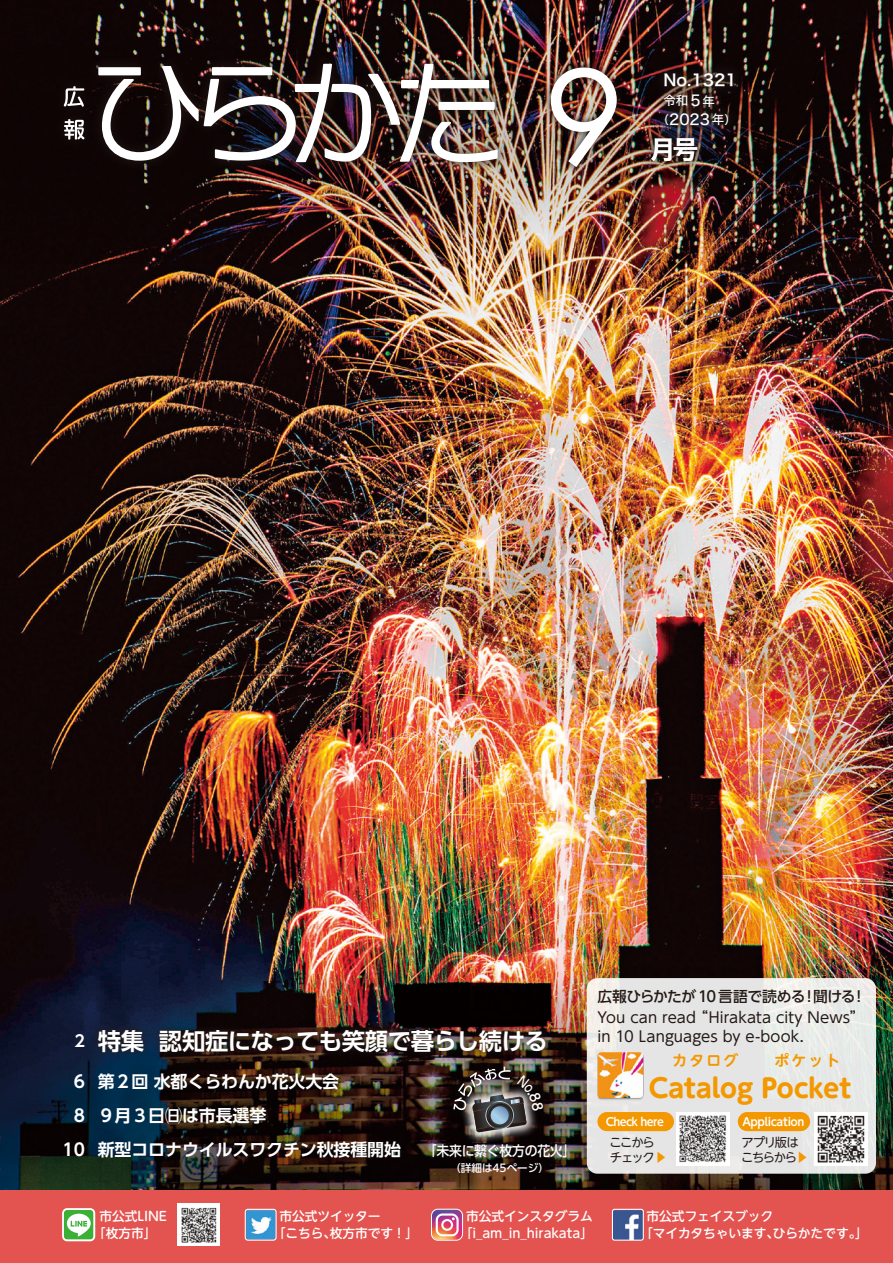
<style>
.page{position:relative;width:893px;height:1263px;background:#fff}
.page>*{position:absolute;margin:0;border:0;box-sizing:border-box;transform-origin:0 0}
.t1{font:143.55px "Futura PT";color:#fff}
.t2{font:700 25.95px "UD Shin M Go Pro";letter-spacing:-.03em;color:#f39800}
.t3{font:25.5px "Hira Kaku Pro W6";color:#fff}
.t4{font:700 23.4px "UD Shin Go Pro De";letter-spacing:-.025em;color:#fff}
.t5{font:700 16.95px/34px "UD Shin Go Pro De";letter-spacing:-.01em;color:#fff;text-align:right}
.t6{font:15.9px "Hira Kaku Pro W6";color:#fff}
.t7{font:700 15.9px "UD Shin Go Pro De";color:#fff}
.t8{font:14.85px/18.5px "UD Shin Go Pro";letter-spacing:.01em;color:#231916}
.t9{font:500 14.85px "UD Shin Go Pro";letter-spacing:-.03em;color:#231916}
.t10{font:700 14.85px "UD Shin M Go Pro De";letter-spacing:.15em;color:#f39800}
.t11{font:14.85px "Hira Kaku Std W5";color:#fff}
.t12{font:500 13.8px "UD Shin Go Pro";letter-spacing:-.02em;color:#fff;scale:.93 1}
.t13{font:500 12.75px/17px "UD Shin M Go Pro";letter-spacing:-.01em;color:#fff}
.t14{font:12.6px "Hira Kaku Std W5";color:#fff}
.t15{font:12.3px/14.9px "UD Shin M Go Pro";letter-spacing:-.105em;color:#231916}
.t16{font:11.55px "Hira Kaku Std W5";color:#fff}
.t17{font:700 11.1px "UD Shin M Go Pro De";letter-spacing:-.045em;color:#fff}
.t18{font:500 10.65px "UD Shin Go Pro";color:#fff}
.s1{font-size:11.55px}
.s2{color:#f39800}
</style>
<div class="page">
<img style="left:0;top:264px;width:893px;height:699px">
<img style="left:0;top:0;width:893px;height:264px">
<img style="left:0;top:963px;width:893px;height:228px">
<div style="left:0;top:1191px;width:893px;height:72px;background:#e35451"></div>
<svg style="left:587px;top:978px;width:289px;height:196px;background:#e7e7e6"></svg>
<img style="left:612px;top:1209px;width:30px;height:30px">
<div style="left:612px;top:1209px;width:32px;height:32px;border:1px solid #fff;border-radius:2px"></div>
<img style="left:247px;top:1211px;width:28px;height:28px">
<div style="left:245px;top:1209px;width:32px;height:32px;border:1px solid #fff;border-radius:3px"></div>
<svg style="left:433px;top:1209px;width:28px;height:30px"></svg>
<div style="left:431px;top:1209px;width:32px;height:32px;border:1px solid #fff;border-radius:6px"></div>
<svg style="left:65px;top:1211px;width:27px;height:27px"></svg>
<div style="left:62px;top:1208px;width:33px;height:33px;border:2px solid #fff;border-radius:4px"></div>
<div style="left:178px;top:1203px;width:42px;height:43px;background:#fff"></div>
<img style="left:181px;top:1207px;width:36px;height:36px">
<div style="left:91px;top:1022px;width:462px;height:38px;background:#231916;opacity:.75"></div>
<svg style="left:460px;top:1132px;width:78px;height:12px"></svg>
<div style="left:446px;top:1059px;width:72px;height:59px;background:#231916;opacity:.3"></div>
<div style="left:597px;top:1112px;width:77px;height:19px;background:#f39800;border-radius:10px"></div>
<div style="left:738px;top:1112px;width:72px;height:19px;background:#f39800;border-radius:10px"></div>
<img style="left:595px;top:1050px;width:53px;height:53px">
<img style="left:677px;top:1112px;width:52px;height:53px">
<div style="left:814px;top:1112px;width:53px;height:53px;background:#fff"></div>
<img style="left:817px;top:1115px;width:48px;height:48px">
<div style="left:543px;top:59px;width:82px;height:115px;background:#231916;opacity:.75"></div>
<img style="left:53px;top:52px;width:456px;height:122px">
<svg style="left:64px;top:86px;width:20px;height:54px"></svg>
<div style="left:98px;top:67px;width:43px;height:8px;background:#fff"></div>
<img style="left:102px;top:64px;width:396px;height:98px">
<div style="left:212px;top:67px;width:60px;height:8px;background:#fff"></div>
<div style="left:640px;top:62px;width:104px;height:110px;background:#231916;opacity:.8"></div>
<img style="left:453px;top:1066px;width:91px;height:66px">
<h1 class="t1" style="left:543px;top:32px;width:83px">9</h1>
<p class="t6" style="left:663px;top:66px;width:75px">No.1321</p>
<p class="t11" style="left:690px;top:89px;width:12px">5</p>
<p class="t14" style="left:663px;top:91px;width:27px">令和</p>
<p class="t14" style="left:702px;top:91px;width:14px">年</p>
<p class="t11" style="left:669px;top:108px;width:42px">2023</p>
<p class="t14" style="left:712px;top:110px;width:26px">年<span class="s1">(</span></p>
<p class="t16" style="left:658px;top:111px;width:13px">（</p>
<h3 class="t3" style="left:650px;top:126px;width:50px">月号</h3>
<p class="t7" style="left:75px;top:1028px;width:12px">2</p>
<h3 class="t4" style="left:98px;top:1022px;width:48px">特集</h3>
<h3 class="t4" style="left:159px;top:1022px;width:390px">認知症になっても笑顔で暮らし続ける</h3>
<h3 class="t5" style="left:63px;top:1064px;width:24px">6<br>8<br>10</h3>
<h3 class="t5" style="left:98px;top:1064px;width:305px;text-align:left">第２回水都くらわんか花火大会<br>９月３日㈰は市長選挙<br>新型コロナウイルスワクチン秋接種開始</h3>
<p class="t12" style="left:424px;top:1140px;width:165px">「未来に繋ぐ枚方の花火「</p>
<p class="t18" style="left:450px;top:1160px;width:101px">（詳細は45ページ(</p>
<p class="t9" style="left:597px;top:984px;width:210px">広報ひらかたが10 言語で読める</p>
<p class="t9" style="left:813px;top:984px;width:44px">聞ける</p>
<p class="t9" style="left:802px;top:984px;width:16px">！</p>
<p class="t9" style="left:852px;top:984px;width:16px">!</p>
<p class="t8" style="left:693px;top:1008px;width:173px">“Hirakata city News“</p>
<p class="t8" style="left:597px;top:1008px;width:208px">You can read<br>in 10 Languages by e-book.</p>
<h2 class="t2" style="left:648px;top:1067px;width:204px">Catalog Pocket</h2>
<p class="t10" style="left:672px;top:1048px;width:169px">カタログ　　ポケット</p>
<p class="t17" style="left:606px;top:1112px;width:60px">Check here</p>
<p class="t17" style="left:742px;top:1112px;width:63px">Application</p>
<p class="t15" style="left:609px;top:1134px;width:59px">ここからチェック<span class="s2">▶</span></p>
<p class="t15" style="left:741px;top:1134px;width:69px">アプリ版はこちらから<span class="s2">▶</span></p>
<p class="t13" style="left:93px;top:1207px;width:76px;text-indent:6px">市公式LINE「枚方市「</p>
<p class="t13" style="left:330px;top:1207px;width:90px;text-indent:-50px">市公式ツイッター<br>枚方市です!「</p>
<p class="t13" style="left:273px;top:1224px;width:65px">「こちら、</p>
<p class="t13" style="left:460px;top:1207px;width:135px;text-align:center">市公式インスタグラム「 _i am_in_hirakata「</p>
<p class="t13" style="left:773px;top:1207px;width:97px;text-indent:-126px">市公式フェイスブック<br>ひらかたです「。</p>
<p class="t13" style="left:640px;top:1224px;width:141px">「マイカタちゃいます、</p>
</div>
